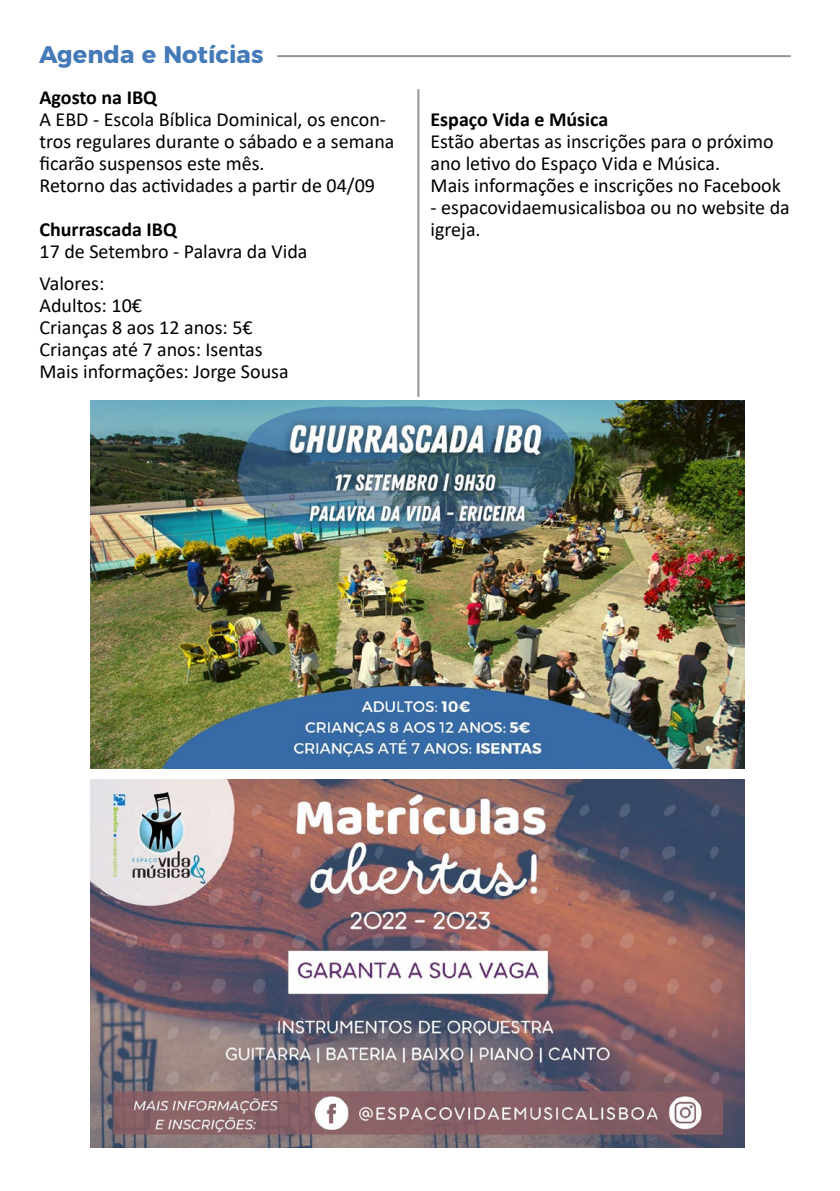
<style>
.page{position:relative;width:840px;height:1191px;background:#fff}
.page>*{position:absolute;margin:0;border:0;box-sizing:border-box;transform-origin:0 0}
.t1{font:700 24px "Montserrat";color:#457ab8}
.t2{font:20px/22px "Calibri";color:#000}
.t3{font:700 20px "Calibri";color:#000}
</style>
<div class="page">
<hr style="left:277px;top:55px;width:513px;height:2px;background:#939598">
<hr style="left:417px;top:89px;width:2px;height:308px;background:#939598">
<img style="left:90px;top:400px;width:654px;height:368px">
<img style="left:90px;top:780px;width:654px;height:367px">
<p class="t1" style="left:39px;top:34px;width:225px">Agenda e Notícias</p>
<p class="t3" style="left:39px;top:83px;width:119px">Agosto na IBQ</p>
<p class="t2" style="left:39px;top:108px;width:356px">A EBD - Escola Bíblica Dominical, os encon&shy;tros regulares durante o sábado e a semana ficarão suspensos este mês.<br>Retorno das actividades a partir de 04/09</p>
<p class="t3" style="left:39px;top:215px;width:139px">Churrascada IBQ</p>
<p class="t2" style="left:39px;top:235px;width:269px;line-height:32px">17 de Setembro - Palavra da Vida<br>Valores:</p>
<p class="t2" style="left:39px;top:294px;width:250px">Adultos: 10€<br>Crianças 8 aos 12 anos: 5€<br>Crianças até 7 anos: Isentas<br>Mais informações: Jorge Sousa</p>
<p class="t3" style="left:430px;top:105px;width:179px">Espaço Vida e Música</p>
<p class="t2" style="left:430px;top:130px;width:351px">Estão abertas as inscrições para o próximo ano letivo do Espaço Vida e Música.<br>Mais informações e inscrições no Facebook</p>
<p class="t2" style="left:430px;top:196px;width:360px">- espacovidaemusicalisboa ou no website da igreja.</p>
</div>
